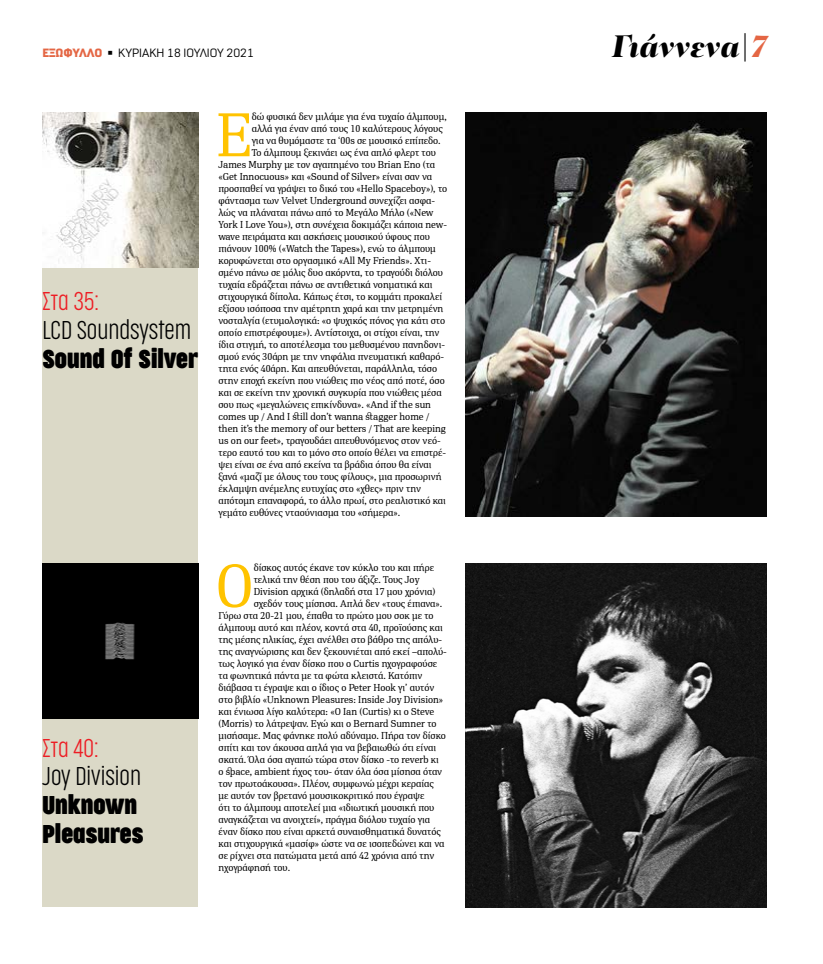
<style>
.page{position:relative;width:823px;height:964px;background:#fff}
.page>*{position:absolute;margin:0;border:0;box-sizing:border-box;transform-origin:0 0}
.t1{font:61.7px "PFDIN Serif";color:#ffc300}
.t2{font:italic 900 32px "PF Regal Display Pro";color:#000}
.t3{font:700 24px/28.8px "Cocogoose Compressed";color:#000}
.t4{font:200 24px "Cocogoose Compressed";color:#000}
.t5{font:200 24px "Cocogoose Compressed";color:#ed1d24}
.t6{font:12px "Normative Pro";color:#000}
.t7{font:10px "PFDIN Serif";color:#000}
.s1{font-weight:900;color:#e46644}
.s2{color:#e46644}
</style>
<div class="page">
<div style="left:43px;top:112px;width:155px;height:795px;background:#dbd9c7"></div>
<img style="left:43px;top:112px;width:155px;height:156px">
<div style="left:43px;top:563px;width:155px;height:156px;background:#000"></div>
<img style="left:465px;top:563px;width:300px;height:344px">
<img style="left:465px;top:112px;width:300px;height:404px">
<p class="t6" style="left:43px;top:46px;width:213px"><span class="s1">ΕΞΩΦΥΛΛΟ</span> ◾ ΚΥΡΙΑΚΗ 18 ΙΟΥΛΙΟΥ 2021</p>
<h3 class="t5" style="left:43px;top:286px;width:58px">Στα 35:</h3>
<h3 class="t4" style="left:43px;top:314px;width:150px">LCD Soundsystem</h3>
<h3 class="t3" style="left:43px;top:345px;width:157px">Sound Of Silver</h3>
<h3 class="t5" style="left:43px;top:732px;width:57px">Στα 40:</h3>
<h3 class="t4" style="left:43px;top:761px;width:100px">Joy Division</h3>
<h3 class="t3" style="left:43px;top:791px;width:102px">Unknown<br>Pleasures</h3>
<h1 class="t1" style="left:216px;top:96px;width:37px">Ε</h1>
<p class="t7" style="left:251px;top:111px;width:196px">δώ φυσικά δεν μιλάμε για ένα τυχαίο άλμπουμ,</p>
<p class="t7" style="left:251px;top:123px;width:192px">αλλά για έναν από τους 10 καλύτερους λόγους</p>
<p class="t7" style="left:251px;top:135px;width:190px">για να θυμόμαστε τα ‘00s σε μουσικό επίπεδο.</p>
<p class="t7" style="left:251px;top:147px;width:185px">Το άλμπουμ ξεκινάει ως ένα απλό φλερτ του</p>
<p class="t7" style="left:218px;top:159px;width:218px">James Murphy με τον αγαπημένο του Brian Eno (τα</p>
<p class="t7" style="left:218px;top:171px;width:215px">«Get Innocuous» και «Sound of Silver» είναι σαν να</p>
<p class="t7" style="left:218px;top:183px;width:230px">προσπαθεί να γράψει το δικό του «Hello Spaceboy»), το</p>
<p class="t7" style="left:218px;top:195px;width:218px">φάντασμα των Velvet Underground συνεχίζει ασφα-</p>
<p class="t7" style="left:218px;top:207px;width:216px">λώς να πλάναται πάνω από το Μεγάλο Μήλο («New</p>
<p class="t7" style="left:218px;top:219px;width:230px">York I Love You»), στη συνέχεια δοκιμάζει κάποια new-</p>
<p class="t7" style="left:218px;top:231px;width:213px">wave πειράματα και ασκήσεις μουσικού ύφους που</p>
<p class="t7" style="left:218px;top:243px;width:219px">πιάνουν 100% («Watch the Tapes»), ενώ το άλμπουμ</p>
<p class="t7" style="left:218px;top:255px;width:214px">κορυφώνεται στο οργασμικό «All My Friends». Χτι-</p>
<p class="t7" style="left:218px;top:267px;width:226px">σμένο πάνω σε μόλις δυο ακόρντα, το τραγούδι διόλου</p>
<p class="t7" style="left:218px;top:279px;width:215px">τυχαία εδράζεται πάνω σε αντιθετικά νοηματικά και</p>
<p class="t7" style="left:218px;top:291px;width:225px">στιχουργικά δίπολα. Κάπως έτσι, το κομμάτι προκαλεί</p>
<p class="t7" style="left:218px;top:303px;width:226px">εξίσου ισόποσα την αμέτρητη χαρά και την μετρημένη</p>
<p class="t7" style="left:218px;top:315px;width:228px">νοσταλγία (ετυμολογικά: «ο ψυχικός πόνος για κάτι στο</p>
<p class="t7" style="left:218px;top:327px;width:222px">οποίο επιστρέφουμε»). Αντίστοιχα, οι στίχοι είναι, την</p>
<p class="t7" style="left:218px;top:339px;width:228px">ίδια στιγμή, το αποτέλεσμα του μεθυσμένου πανηδονι-</p>
<p class="t7" style="left:218px;top:351px;width:227px">σμού ενός 30άρη με την νηφάλια πνευματική καθαρό-</p>
<p class="t7" style="left:218px;top:363px;width:220px">τητα ενός 40άρη. Και απευθύνεται, παράλληλα, τόσο</p>
<p class="t7" style="left:218px;top:375px;width:228px">στην εποχή εκείνη που νιώθεις πιο νέος από ποτέ, όσο</p>
<p class="t7" style="left:218px;top:387px;width:224px">και σε εκείνη την χρονική συγκυρία που νιώθεις μέσα</p>
<p class="t7" style="left:218px;top:399px;width:214px">σου πως «μεγαλώνεις επικίνδυνα». «And if the sun</p>
<p class="t7" style="left:218px;top:411px;width:212px">comes up / And I still don’t wanna stagger home /</p>
<p class="t7" style="left:218px;top:423px;width:229px">then it’s the memory of our betters / That are keeping</p>
<p class="t7" style="left:218px;top:435px;width:223px">us on our feet», τραγουδάει απευθυνόμενος στον νεό-</p>
<p class="t7" style="left:218px;top:447px;width:229px">τερο εαυτό του και το μόνο στο οποίο θέλει να επιστρέ-</p>
<p class="t7" style="left:218px;top:459px;width:214px">ψει είναι σε ένα από εκείνα τα βράδια όπου θα είναι</p>
<p class="t7" style="left:218px;top:471px;width:224px">ξανά «μαζί με όλους του τους φίλους», μια προσωρινή</p>
<p class="t7" style="left:218px;top:483px;width:204px">έκλαμψη ανέμελης ευτυχίας στο «χθες» πριν την</p>
<p class="t7" style="left:218px;top:495px;width:229px">απότομη επαναφορά, το άλλο πρωί, στο ρεαλιστικό και</p>
<p class="t7" style="left:218px;top:507px;width:183px">γεμάτο ευθύνες νταούνιασμα του «σήμερα».</p>
<h1 class="t1" style="left:215px;top:547px;width:40px">Ο</h1>
<p class="t7" style="left:253px;top:561px;width:182px">δίσκος αυτός έκανε τον κύκλο του και πήρε</p>
<p class="t7" style="left:253px;top:573px;width:167px">τελικά την θέση που του άξιζε. Τους Joy</p>
<p class="t7" style="left:253px;top:585px;width:183px">Division αρχικά (δηλαδή στα 17 μου χρόνια)</p>
<p class="t7" style="left:253px;top:597px;width:190px">σχεδόν τους μίσησα. Απλά δεν «τους έπιανα».</p>
<p class="t7" style="left:218px;top:609px;width:216px">Γύρω στα 20-21 μου, έπαθα το πρώτο μου σοκ με το</p>
<p class="t7" style="left:218px;top:621px;width:226px">άλμπουμ αυτό και πλέον, κοντά στα 40, προϊούσης και</p>
<p class="t7" style="left:218px;top:633px;width:225px">της μέσης ηλικίας, έχει ανέλθει στο βάθρο της απόλυ-</p>
<p class="t7" style="left:218px;top:645px;width:230px">της αναγνώρισης και δεν ξεκουνιέται από εκεί –απολύ-</p>
<p class="t7" style="left:218px;top:657px;width:220px">τως λογικό για έναν δίσκο που ο Curtis ηχογραφούσε</p>
<p class="t7" style="left:218px;top:669px;width:205px">τα φωνητικά πάντα με τα φώτα κλειστά. Κατόπιν</p>
<p class="t7" style="left:218px;top:681px;width:217px">διάβασα τι έγραψε και ο ίδιος ο Peter Hook γι’ αυτόν</p>
<p class="t7" style="left:218px;top:693px;width:226px">στο βιβλίο «Unknown Pleasures: Inside Joy Division»</p>
<p class="t7" style="left:218px;top:705px;width:217px">και ένιωσα λίγο καλύτερα: «Ο Ian (Curtis) κι ο Steve</p>
<p class="t7" style="left:218px;top:717px;width:219px">(Morris) το λάτρεψαν. Εγώ και ο Bernard Sumner το</p>
<p class="t7" style="left:218px;top:729px;width:229px">μισήσαμε. Μας φάνηκε πολύ αδύναμο. Πήρα τον δίσκο</p>
<p class="t7" style="left:218px;top:741px;width:219px">σπίτι και τον άκουσα απλά για να βεβαιωθώ ότι είναι</p>
<p class="t7" style="left:218px;top:753px;width:222px">σκατά. Όλα όσα αγαπώ τώρα στον δίσκο -το reverb κι</p>
<p class="t7" style="left:218px;top:765px;width:225px">ο space, ambient ήχος του- όταν όλα όσα μίσησα όταν</p>
<p class="t7" style="left:218px;top:777px;width:217px">τον πρωτoάκουσα». Πλέον, συμφωνώ μέχρι κεραίας</p>
<p class="t7" style="left:218px;top:789px;width:207px">με αυτόν τον βρετανό μουσικοκριτικό που έγραψε</p>
<p class="t7" style="left:218px;top:801px;width:217px">ότι το άλμπουμ αποτελεί μια «ιδιωτική μουσική που</p>
<p class="t7" style="left:218px;top:813px;width:213px">αναγκάζεται να ανοιχτεί», πράγμα διόλου τυχαίο για</p>
<p class="t7" style="left:218px;top:825px;width:223px">έναν δίσκο που είναι αρκετά συναισθηματικά δυνατός</p>
<p class="t7" style="left:218px;top:837px;width:227px">και στιχουργικά «μασίφ» ώστε να σε ισοπεδώνει και να</p>
<p class="t7" style="left:218px;top:849px;width:217px">σε ρίχνει στα πατώματα μετά από 42 χρόνια από την</p>
<p class="t7" style="left:218px;top:861px;width:73px">ηχογράφησή του.</p>
<h2 class="t2" style="left:612px;top:26px;width:157px">Γιάννενα|<span class="s2">7</span></h2>
</div>
